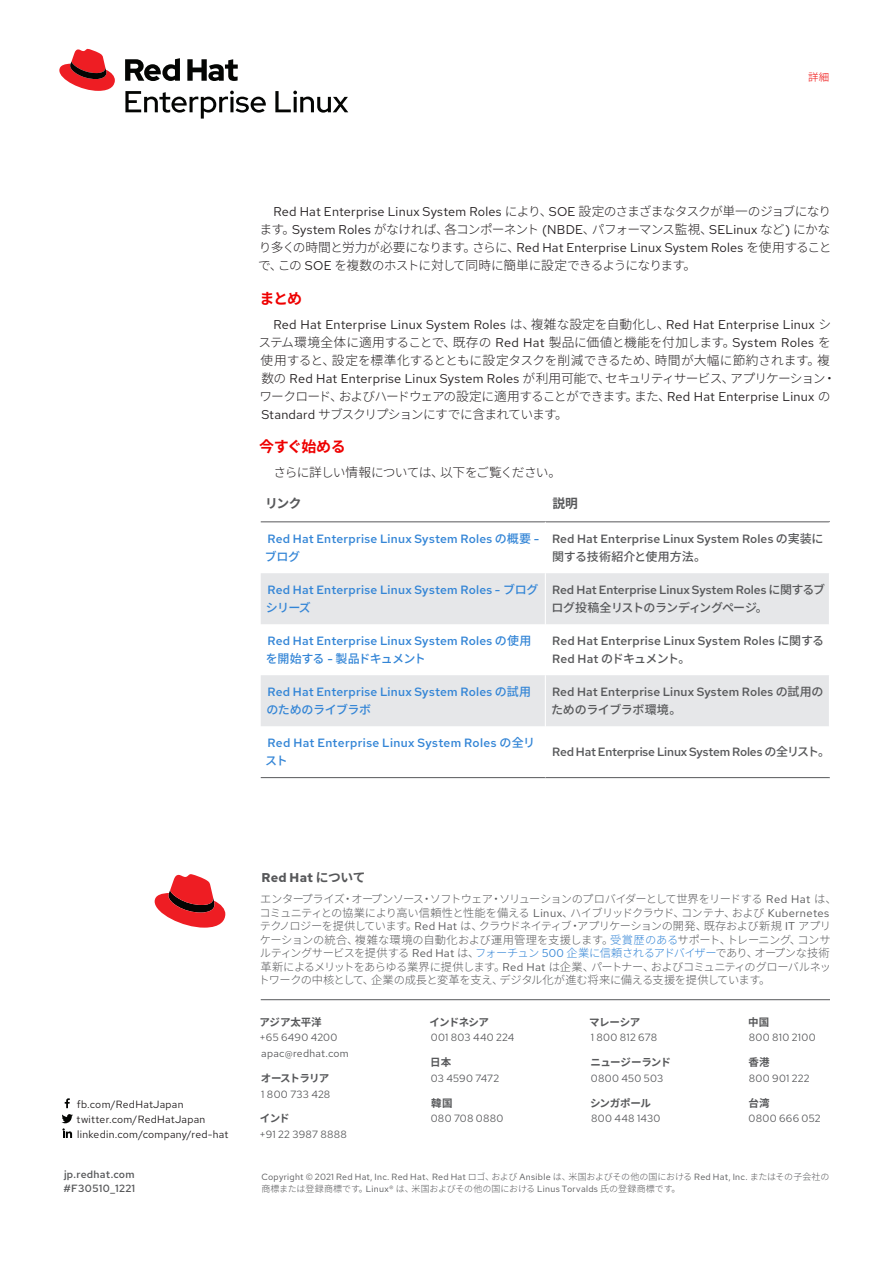
<style>
.page{position:relative;width:893px;height:1263px;background:#fff}
.page>*{position:absolute;margin:0;border:0;box-sizing:border-box;transform-origin:0 0}
.Main_-_Subhead_1{font:700 15px "Noto Sans JP";letter-spacing:-.05em;color:#e00}
.Main_-_Body{font:300 12.75px/18px "Noto Sans JP";letter-spacing:-.045em;color:#231f20;text-align:justify}
.Main_-_Body-2{font:300 12.75px "Noto Sans JP";letter-spacing:-.065em;color:#231f20}
.Main_-_About_RH_Subh{font:700 12.75px "Red Hat Text";letter-spacing:.02em;color:#57585a}
.Main_-_Table_Subhead{font:700 12.75px "Noto Sans JP";color:#57585a}
.Main_-_Table_Body__l{font:500 12px/18px "Red Hat Text";letter-spacing:.02em;color:#3385d6}
.Main_-_Table_Body__l-2{font:500 12px/18px "Red Hat Text";letter-spacing:.005em;color:#57585a}
.Main_-_Table_Body__l-3{font:500 12px "Red Hat Text";letter-spacing:-.015em;color:#57585a}
.Main_-_About_RH_Body{font:300 11.25px/13.5px "Noto Sans JP";letter-spacing:-.045em;color:#57585a}
.t1{font:10.5px "Red Hat Text";letter-spacing:.025em;color:#57585a}
.t2{font:10.5px/15px "Red Hat Text";letter-spacing:.025em;color:#231f20}
.t3{font:700 10.5px "Noto Sans JP";letter-spacing:-.05em;color:#57585a}
.Footer_-_URL__Page{font:500 10.5px "Red Hat Text";letter-spacing:.025em;color:#57585a}
.t4{font:700 10.5px "Noto Sans JP";letter-spacing:-.075em;color:#57585a}
.t5{font:300 10.5px "Noto Sans JP";color:#e00}
.Footer_-_Boilerplate{font:9px/12px "Red Hat Text";letter-spacing:.03em;color:#57585a}
.s1{font-family:"Red Hat Text";font-weight:400}
.s2{font-family:"Noto Sans JP"}
.s3{color:#3385d6}
.s4{font-family:"Red Hat Text";font-weight:400;color:#3385d6}
.s5{font-family:"Noto Sans JP";font-weight:300}
</style>
<div class="page">
<svg style="left:65px;top:1098px;width:4px;height:10px"></svg>
<svg style="left:62px;top:1114px;width:11px;height:24px"></svg>
<svg style="left:155px;top:874px;width:70px;height:54px"></svg>
<hr style="left:261px;top:999px;width:569px;height:1px;background:#57585a">
<svg style="left:261px;top:573px;width:568px;height:153px;fill:#e6e7e9"></svg>
<hr style="left:261px;top:521px;width:284px;height:1px;background:#57585a">
<hr style="left:545px;top:521px;width:285px;height:1px;background:#57585a">
<hr style="left:261px;top:777px;width:284px;height:1px;background:#57585a">
<hr style="left:545px;top:777px;width:285px;height:1px;background:#57585a">
<hr style="left:545px;top:573px;width:1px;height:51px;background:#fff">
<hr style="left:545px;top:624px;width:1px;height:51px;background:#fff">
<hr style="left:545px;top:675px;width:1px;height:51px;background:#fff">
<svg style="left:125px;top:91px;width:141px;height:28px"></svg>
<svg style="left:275px;top:91px;width:73px;height:22px"></svg>
<svg style="left:59px;top:49px;width:56px;height:42px"></svg>
<svg style="left:125px;top:58px;width:113px;height:23px"></svg>
<p class="t5" style="left:808px;top:71px;width:23px">詳細</p>
<p class="Main_-_Body" style="left:258px;top:203px;width:575px;text-indent:15px"><span class="s1">Red Hat Enterprise Linux System Roles</span> により、<span class="s1">SOE</span> 設定のさまざまなタスクが単一のジョブになります。<span class="s1">System Roles</span> がなければ、各コンポーネント <span class="s1">(NBDE</span>、パフォーマンス監視、<span class="s1">SELinux</span> など<span class="s1">)</span> にかなり多くの時間と労力が必要になります。さらに、<span class="s1">Red Hat Enterprise Linux System Roles</span> を使用することで、この <span class="s1">SOE</span> を複数のホストに対して同時に簡単に設定できるようになります。</p>
<p class="Main_-_Subhead_1" style="left:259px;top:290px;width:44px">まとめ</p>
<p class="Main_-_Body" style="left:258px;top:315px;width:579px;text-align:left;text-indent:15px"><span class="s1">Red Hat Enterprise Linux System Roles</span> は、複雑な設定を自動化し、<span class="s1">Red Hat Enterprise Linux</span> システム環境全体に適用することで、既存の <span class="s1">Red Hat</span> 製品に価値と機能を付加します。<span class="s1">System Roles</span> を使用すると、設定を標準化するとともに設定タスクを削減できるため、時間が大幅に節約されます。複数の <span class="s1">Red Hat Enterprise Linux System Roles</span> が利用可能で、セキュリティサービス、アプリケーション・ワークロード、およびハードウェアの設定に適用することができます。また、<span class="s1">Red Hat Enterprise Linux</span> の<span class="s1">Standard</span> サブスクリプションにすでに含まれています。</p>
<p class="Main_-_Subhead_1" style="left:259px;top:438px;width:88px">今すぐ始める</p>
<p class="Main_-_Body-2" style="left:273px;top:466px;width:289px">さらに詳しい情報については、以下をご覧ください。</p>
<p class="Main_-_Table_Subhead" style="left:265px;top:496px;width:38px">リンク</p>
<p class="Main_-_Table_Subhead" style="left:552px;top:496px;width:27px">説明</p>
<p class="Main_-_Table_Body__l" style="left:265px;top:530px;width:276px">Red Hat Enterprise Linux System Roles <span class="s2">の概要</span> -<span class="s2">ブログ</span></p>
<p class="Main_-_Table_Body__l-2" style="left:552px;top:530px;width:273px">Red Hat Enterprise Linux System Roles <span class="s2">の実装に関する技術紹介と使用方法。</span></p>
<p class="Main_-_Table_Body__l" style="left:266px;top:581px;width:274px">Red Hat Enterprise Linux System Roles - <span class="s2">ブログシリーズ</span></p>
<p class="Main_-_Table_Body__l-2" style="left:551px;top:581px;width:275px">Red Hat Enterprise Linux System Roles <span class="s2">に関するブログ投稿全リストのランディングページ。</span></p>
<p class="Main_-_Table_Body__l" style="left:266px;top:632px;width:267px">Red Hat Enterprise Linux System Roles <span class="s2">の使用を開始する</span> - <span class="s2">製品ドキュメント</span></p>
<p class="Main_-_Table_Body__l-2" style="left:552px;top:632px;width:273px">Red Hat Enterprise Linux System Roles <span class="s2">に関する<br></span>Red Hat <span class="s2">のドキュメント。</span></p>
<p class="Main_-_Table_Body__l" style="left:266px;top:683px;width:266px">Red Hat Enterprise Linux System Roles <span class="s2">の試用のためのライブラボ</span></p>
<p class="Main_-_Table_Body__l-2" style="left:551px;top:683px;width:274px">Red Hat Enterprise Linux System Roles <span class="s2">の試用のためのライブラボ環境。</span></p>
<p class="Main_-_Table_Body__l" style="left:265px;top:734px;width:271px">Red Hat Enterprise Linux System Roles <span class="s2">の全リスト</span></p>
<p class="Main_-_Table_Body__l-3" style="left:552px;top:744px;width:279px">Red Hat Enterprise Linux System Roles <span class="s2">の全リスト。</span></p>
<p class="t2" style="left:77px;top:1096px;width:153px">fb.com/RedHatJapan twitter.com/RedHatJapan linkedin.com/company/red-hat</p>
<p class="Main_-_About_RH_Subh" style="left:262px;top:869px;width:105px">Red Hat <span class="s2">について</span></p>
<p class="Main_-_About_RH_Body" style="left:258px;top:892px;width:580px">エンタープライズ・オープンソース・ソフトウェア・ソリューションのプロバイダーとして世界をリードする <span class="s1">Red Hat</span> は、コミュニティとの協業により高い信頼性と性能を備える <span class="s1">Linux</span>、ハイブリッドクラウド、コンテナ、および <span class="s1">Kubernetes</span>テクノロジーを提供しています。<span class="s1">Red Hat</span> は、クラウドネイティブ・アプリケーションの開発、既存および新規 <span class="s1">IT</span> アプリケーションの統合、複雑な環境の自動化および運用管理を支援します。<span class="s3">受賞歴のある</span>サポート、トレーニング、コンサルティングサービスを提供する <span class="s1">Red Hat</span> は、<span class="s3">フォーチュン</span> <span class="s4">500</span> <span class="s3">企業に信頼されるアドバイザー</span>であり、オープンな技術革新によるメリットをあらゆる業界に提供します。<span class="s1">Red Hat</span> は企業、パートナー、およびコミュニティのグローバルネットワークの中核として、企業の成長と変革を支え、デジタル化が進む将来に備える支援を提供しています。</p>
<p class="t3" style="left:260px;top:1016px;width:63px">アジア太平洋</p>
<p class="t1" style="left:260px;top:1031px;width:79px">+65 6490 4200</p>
<p class="t1" style="left:261px;top:1046px;width:89px">apac@redhat.com</p>
<p class="t4" style="left:261px;top:1072px;width:70px">オーストラリア</p>
<p class="t1" style="left:261px;top:1087px;width:71px">1 800 733 428</p>
<p class="t3" style="left:260px;top:1112px;width:31px">インド</p>
<p class="t1" style="left:260px;top:1127px;width:89px">+91 22 3987 8888</p>
<p class="t3" style="left:429px;top:1016px;width:61px">インドネシア</p>
<p class="t1" style="left:431px;top:1031px;width:85px">001 803 440 224</p>
<p class="t3" style="left:430px;top:1056px;width:22px">日本</p>
<p class="t1" style="left:431px;top:1071px;width:70px">03 4590 7472</p>
<p class="t3" style="left:431px;top:1097px;width:23px">韓国</p>
<p class="t1" style="left:431px;top:1112px;width:74px">080 708 0880</p>
<p class="t3" style="left:589px;top:1016px;width:53px">マレーシア</p>
<p class="t1" style="left:591px;top:1031px;width:68px">1 800 812 678</p>
<p class="t3" style="left:590px;top:1056px;width:82px">ニュージーランド</p>
<p class="t1" style="left:591px;top:1071px;width:74px">0800 450 503</p>
<p class="t3" style="left:590px;top:1097px;width:62px">シンガポール</p>
<p class="t1" style="left:591px;top:1112px;width:71px">800 448 1430</p>
<p class="t3" style="left:748px;top:1016px;width:23px">中国</p>
<p class="t1" style="left:749px;top:1031px;width:68px">800 810 2100</p>
<p class="t3" style="left:748px;top:1056px;width:23px">香港</p>
<p class="t1" style="left:749px;top:1071px;width:62px">800 901 222</p>
<p class="t3" style="left:748px;top:1097px;width:23px">台湾</p>
<p class="t1" style="left:749px;top:1112px;width:74px">0800 666 052</p>
<p class="Footer_-_URL__Page" style="left:64px;top:1167px;width:72px">jp.redhat.com</p>
<p class="Footer_-_URL__Page" style="left:64px;top:1181px;width:73px">#F30510_1221</p>
<p class="Footer_-_Boilerplate" style="left:261px;top:1171px;width:570px">Copyright © 2021 Red Hat, Inc. Red Hat<span class="s5">、</span>Red Hat <span class="s5">ロゴ、および</span> Ansible <span class="s5">は、米国およびその他の国における</span> Red Hat, Inc. <span class="s5">またはその子会社の商標または登録商標です。</span>Linux® <span class="s5">は、米国およびその他の国における</span> Linus Torvalds <span class="s5">氏の登録商標です。</span></p>
</div>
